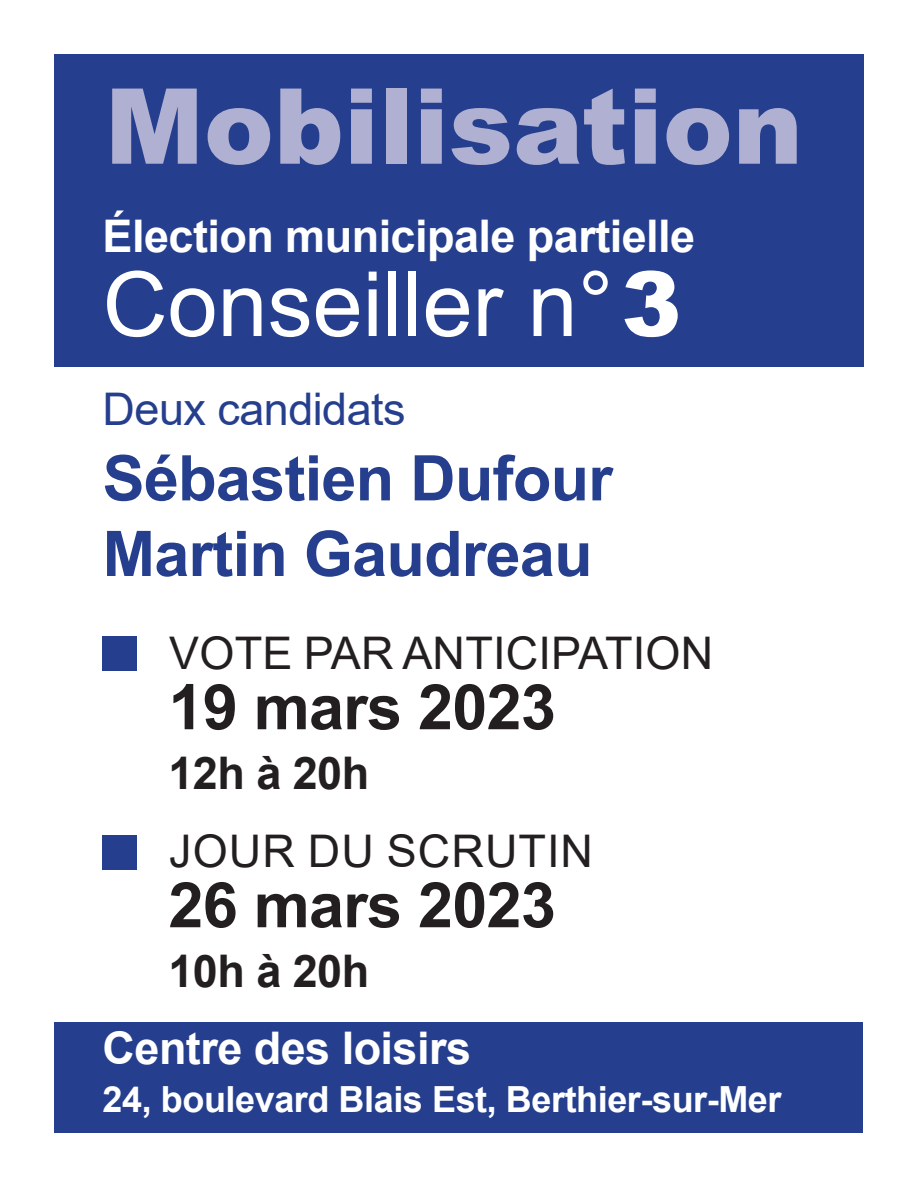
<style>
.page{position:relative;width:918px;height:1188px;background:#fff}
.page>*{position:absolute;margin:0;border:0;box-sizing:border-box;transform-origin:0 0}
.t1{font:900 105px "Arial";color:#afb0d2}
.t2{font:90px "Arial";color:#fff}
.t3{font:700 63px "Arial";letter-spacing:-.01em;color:#253f8e}
.t4{font:700 63px "Arial";letter-spacing:-.01em;color:#231f20}
.t5{font:700 45px "Arial";letter-spacing:-.01em;color:#fff}
.t6{font:45px "Arial";letter-spacing:.005em;color:#231f20}
.t7{font:700 45px "Arial";letter-spacing:-.01em;color:#231f20}
.t8{font:45px "Arial";letter-spacing:-.01em;color:#253f8e}
.t9{font:45px "Arial";letter-spacing:.025em;color:#231f20}
.t10{font:700 36px "Arial";letter-spacing:-.01em;color:#fff}
.s1{font-weight:900}
</style>
<div class="page">
<div style="left:54px;top:54px;width:810px;height:312px;background:#253f8e"></div>
<div style="left:55px;top:1022px;width:808px;height:111px;background:#253f8e"></div>
<div style="left:103px;top:636px;width:34px;height:35px;background:#253f8e"></div>
<div style="left:103px;top:835px;width:34px;height:35px;background:#253f8e"></div>
<p class="t1" style="left:105px;top:50px;width:700px">Mobilisation</p>
<p class="t5" style="left:103px;top:204px;width:594px">Élection municipale partielle</p>
<p class="t2" style="left:103px;top:242px;width:580px">Conseiller n° <span class="s1">3</span></p>
<p class="t8" style="left:103px;top:378px;width:305px">Deux candidats</p>
<p class="t3" style="left:103px;top:434px;width:512px">Sébastien Dufour</p>
<p class="t3" style="left:103px;top:509px;width:492px">Martin Gaudreau</p>
<p class="t6" style="left:169px;top:622px;width:545px">VOTE PAR ANTICIPATION</p>
<p class="t4" style="left:168px;top:663px;width:389px">19 mars 2023</p>
<p class="t7" style="left:168px;top:742px;width:202px">12h à 20h</p>
<p class="t9" style="left:169px;top:820px;width:425px">JOUR DU SCRUTIN</p>
<p class="t4" style="left:168px;top:861px;width:389px">26 mars 2023</p>
<p class="t7" style="left:168px;top:940px;width:202px">10h à 20h</p>
<p class="t5" style="left:103px;top:1017px;width:370px">Centre des loisirs</p>
<p class="t10" style="left:103px;top:1074px;width:680px">24, boulevard Blais Est, Berthier-sur-Mer</p>
</div>
